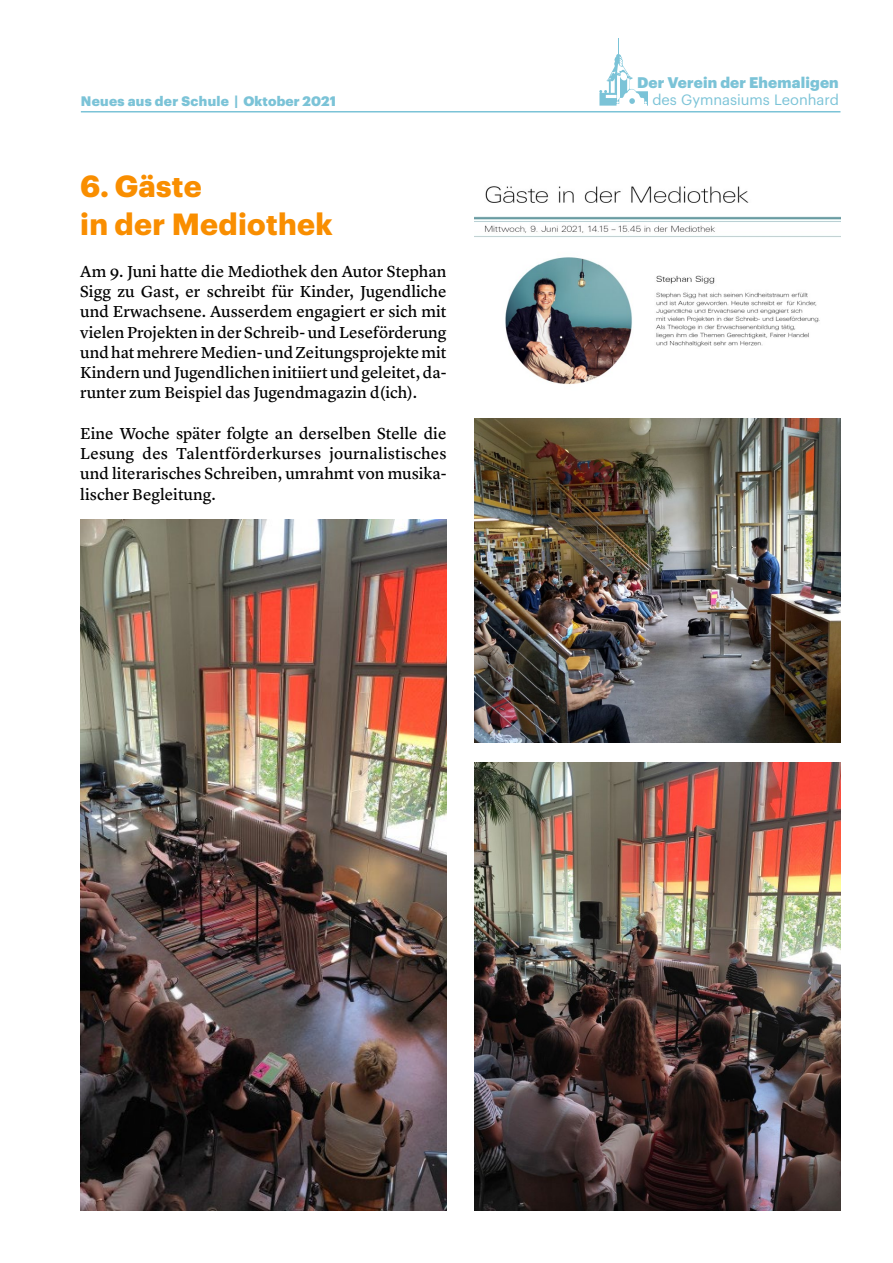
<style>
.page{position:relative;width:893px;height:1263px;background:#fff}
.page>*{position:absolute;margin:0;border:0;box-sizing:border-box;transform-origin:0 0}
.t1{font:700 30px/37.5px "Graphik";letter-spacing:.01em;color:#f98e00}
.t2{font:16.5px/20.2px "Lyon Text Regular No.2";color:#000;text-align:justify}
.t3{font:900 15px "Graphik";letter-spacing:.01em;color:#7bc3d7}
.t4{font:14.7px "Graphik";color:#7bc3d7}
.t5{font:900 13.5px "Graphik";letter-spacing:.02em;color:#7bc3d7}
</style>
<div class="page">
<svg style="left:599px;top:38px;width:49px;height:68px"></svg>
<img style="left:474px;top:419px;width:366px;height:323px">
<img style="left:474px;top:186px;width:366px;height:199px">
<img style="left:474px;top:763px;width:366px;height:447px">
<img style="left:80px;top:520px;width:366px;height:690px">
<hr style="left:81px;top:111px;width:759px;height:2px;background:#7bc3d7">
<p class="t3" style="left:637px;top:71px;width:203px">Der Verein der Ehemaligen</p>
<p class="t5" style="left:81px;top:91px;width:256px">Neues aus der Schule | Oktober 2021</p>
<p class="t4" style="left:652px;top:89px;width:188px">des Gymnasiums Leonhard</p>
<h1 class="t1" style="left:80px;top:165px;width:254px">6. Gäste<br>in der Mediothek</h1>
<p class="t2" style="left:80px;top:260px;width:368px">Am 9. Juni hatte die Mediothek den Autor Stephan Sigg zu Gast, er schreibt für Kinder, Jugendliche und Erwachsene. Ausserdem engagiert er sich mit vielen Projekten in der Schreib- und Leseförderung und hat mehrere Medien- und Zeitungsprojekte mit Kindern und Jugendlichen initiiert und geleitet, da&shy;runter zum Beispiel das Jugendmagazin d(ich).</p>
<p class="t2" style="left:80px;top:422px;width:368px">Eine Woche später folgte an derselben Stelle die Lesung des Talentförderkurses journalistisches und literarisches Schreiben, umrahmt von musika&shy;lischer Begleitung.</p>
</div>
